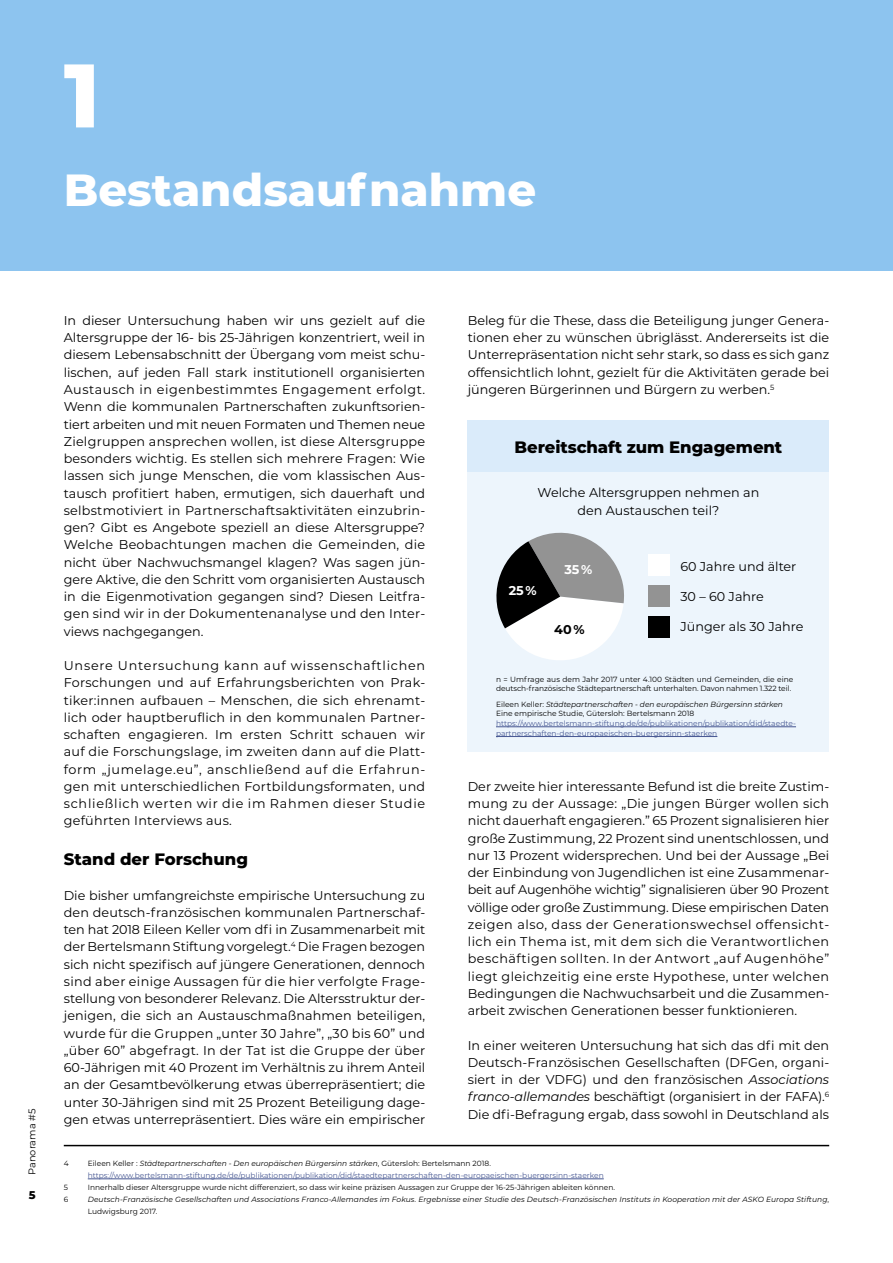
<style>
.page{position:relative;width:893px;height:1263px;background:#fff}
.page>*{position:absolute;margin:0;border:0;box-sizing:border-box;transform-origin:0 0}
.t1{font:800 90px "Montserrat";color:#fff}
.t2{font:800 45px "Montserrat";color:#fff}
.t3{font:800 16.5px "Montserrat";letter-spacing:-.005em;color:#000}
.t4{font:12.75px/17.2px "Montserrat";color:#000;text-align:justify}
.t5{font:700 12.75px "Montserrat";color:#fff}
.t6{font:700 12.75px "Montserrat";color:#000}
.t7{font:800 11.25px "Montserrat";color:#000}
.t8{font:9.75px "Montserrat";color:#000}
.t9{font:7.5px/9.8px "Montserrat";color:#000}
.t10{font:7.5px/12px "Montserrat";color:#465792}
.t11{font:italic 7.5px/12px "Montserrat";letter-spacing:.01em;color:#000}
.s1{color:#000}
.s2{font-style:italic;color:#000}
.s3{font-style:normal}
.s4{font-style:italic}
</style>
<div class="page">
<div style="left:0;top:0;width:893px;height:270px;background:#8dc4ef"></div>
<hr style="left:64px;top:1145px;width:765px;height:1px;background:#000">
<hr style="left:88px;top:1178px;width:516px;height:1px;background:#465792">
<div style="left:468px;top:420px;width:361px;height:320px;background:#daebfa"></div>
<div style="left:468px;top:472px;width:361px;height:280px;background:#edf5fc"></div>
<hr style="left:496px;top:726px;width:300px;height:1px;background:#465792">
<hr style="left:496px;top:736px;width:221px;height:1px;background:#465792">
<div style="left:648px;top:554px;width:22px;height:21px;background:#fff"></div>
<div style="left:648px;top:585px;width:22px;height:21px;background:#939393"></div>
<div style="left:648px;top:616px;width:22px;height:21px;background:#000"></div>
<svg style="left:496px;top:532px;width:128px;height:128px"></svg>
<h1 class="t1" style="left:64px;top:30px;width:38px">1</h1>
<h2 class="t2" style="left:64px;top:157px;width:474px">Bestandsaufnahme</h2>
<p class="t8" style="left:25px;top:1175px;width:67px;rotate:-90deg">Panorama #5</p>
<p class="t7" style="left:29px;top:1187px;width:8px">5</p>
<p class="t4" style="left:64px;top:311px;width:363px">In dieser Untersuchung haben wir uns gezielt auf die Altersgruppe der 16- bis 25-Jährigen konzentriert, weil in diesem Lebensabschnitt der Übergang vom meist schu&shy;lischen, auf jeden Fall stark institutionell organisierten Austausch in eigenbestimmtes Engagement erfolgt.<br>Wenn die kommunalen Partnerschaften zukunftsorien&shy;tiert arbeiten und mit neuen Formaten und Themen neue Zielgruppen ansprechen wollen, ist diese Altersgruppe besonders wichtig. Es stellen sich mehrere Fragen: Wie lassen sich junge Menschen, die vom klassischen Aus&shy;tausch profitiert haben, ermutigen, sich dauerhaft und selbstmotiviert in Partnerschaftsaktivitäten einzubrin&shy;gen? Gibt es Angebote speziell an diese Altersgruppe?<br>Welche Beobachtungen machen die Gemeinden, die nicht über Nachwuchsmangel klagen? Was sagen jün&shy;gere Aktive, die den Schritt vom organisierten Austausch in die Eigenmotivation gegangen sind? Diesen Leitfra&shy;gen sind wir in der Dokumentenanalyse und den Inter&shy;views nachgegangen.</p>
<p class="t4" style="left:64px;top:656px;width:363px">Unsere Untersuchung kann auf wissenschaftlichen Forschungen und auf Erfahrungsberichten von Prak&shy;tiker:innen aufbauen – Menschen, die sich ehrenamt&shy;lich oder hauptberuflich in den kommunalen Partner&shy;schaften engagieren. Im ersten Schritt schauen wir auf die Forschungslage, im zweiten dann auf die Platt&shy;form „jumelage.eu”, anschließend auf die Erfahrun&shy;gen mit unterschiedlichen Fortbildungsformaten, und schließlich werten wir die im Rahmen dieser Studie geführten Interviews aus.</p>
<p class="t3" style="left:64px;top:847px;width:186px">Stand der Forschung</p>
<p class="t4" style="left:64px;top:886px;width:363px">Die bisher umfangreichste empirische Untersuchung zu den deutsch-französischen kommunalen Partnerschaf&shy;ten hat 2018 Eileen Keller vom dfi in Zusammenarbeit mit der Bertelsmann Stiftung vorgelegt.<sup>4</sup> Die Fragen bezogen sich nicht spezifisch auf jüngere Generationen, dennoch sind aber einige Aussagen für die hier verfolgte Frage&shy;stellung von besonderer Relevanz. Die Altersstruktur der&shy;jenigen, die sich an Austauschmaßnahmen beteiligen, wurde für die Gruppen „unter 30 Jahre”, „30 bis 60” und „über 60” abgefragt. In der Tat ist die Gruppe der über 60-Jährigen mit 40 Prozent im Verhältnis zu ihrem Anteil an der Gesamtbevölkerung etwas überrepräsentiert; die unter 30-Jährigen sind mit 25 Prozent Beteiligung dage&shy;gen etwas unterrepräsentiert. Dies wäre ein empirischer</p>
<p class="t9" style="left:64px;top:1158px;width:6px">4</p>
<p class="t10" style="left:88px;top:1157px;width:517px"><span class="s1">Eileen Keller :</span> <span class="s2">Städtepartnerschaften - Den europäischen Bürgersinn stärken</span><span class="s1">, Gütersloh: Bertelsmann 2018. </span>https://www.bertelsmann-stiftung.de/de/publikationen/publikation/did/staedtepartnerschaften-den-europaeischen-buergersinn-staerken</p>
<p class="t9" style="left:64px;top:1182px;width:6px">5</p>
<p class="t9" style="left:88px;top:1182px;width:529px">Innerhalb dieser Altersgruppe wurde nicht differenziert, so dass wir keine präzisen Aussagen zur Gruppe der 16-25-Jährigen ableiten können.</p>
<p class="t9" style="left:64px;top:1194px;width:6px">6</p>
<p class="t11" style="left:88px;top:1193px;width:743px">Deutsch-Französische Gesellschaften und Associations Franco-Allemandes im Fokus. Ergebnisse einer Studie des Deutsch-Französischen Instituts in Kooperation mit der ASKO Europa Stiftung<span class="s3">,<br>Ludwigsburg 2017.</span></p>
<p class="t4" style="left:468px;top:311px;width:363px">Beleg für die These, dass die Beteiligung junger Genera&shy;tionen eher zu wünschen übriglässt. Andererseits ist die Unterrepräsentation nicht sehr stark, so dass es sich ganz offensichtlich lohnt, gezielt für die Aktivitäten gerade bei jüngeren Bürgerinnen und Bürgern zu werben.<sup>5</sup></p>
<p class="t3" style="left:515px;top:435px;width:269px">Bereitschaft zum Engagement</p>
<p class="t4" style="left:538px;top:484px;width:223px;text-align:center">Welche Altersgruppen nehmen an den Austauschen teil?</p>
<p class="t4" style="left:680px;top:557px;width:118px">60 Jahre und älter</p>
<p class="t4" style="left:680px;top:587px;width:85px">30 – 60 Jahre</p>
<p class="t4" style="left:680px;top:617px;width:125px">Jünger als 30 Jahre</p>
<p class="t5" style="left:564px;top:560px;width:29px">35 %</p>
<p class="t5" style="left:509px;top:582px;width:29px">25 %</p>
<p class="t6" style="left:554px;top:620px;width:32px">40 %</p>
<p class="t9" style="left:496px;top:674px;width:299px">n = Umfrage aus dem Jahr 2017 unter 4.100 Städten und Gemeinden, die eine deutsch-französische Städtepartnerschaft unterhalten. Davon nahmen 1.322 teil.</p>
<p class="t9" style="left:496px;top:699px;width:288px">Eileen Keller: <span class="s4">Städtepartnerschaften - den europäischen Bürgersinn stärken<br></span>Eine empirische Studie, Gütersloh: Bertelsmann 2018</p>
<p class="t10" style="left:496px;top:718px;width:301px;line-height:9.8px">https://www.bertelsmann-stiftung.de/de/publikationen/publikation/did/staedte&shy;partnerschaften-den-europaeischen-buergersinn-staerken</p>
<p class="t4" style="left:468px;top:777px;width:363px">Der zweite hier interessante Befund ist die breite Zustim&shy;mung zu der Aussage: „Die jungen Bürger wollen sich nicht dauerhaft engagieren.” 65 Prozent signalisieren hier große Zustimmung, 22 Prozent sind unentschlossen, und nur 13 Prozent widersprechen. Und bei der Aussage „Bei der Einbindung von Jugendlichen ist eine Zusammenar&shy;beit auf Augenhöhe wichtig” signalisieren über 90 Prozent völlige oder große Zustimmung. Diese empirischen Daten zeigen also, dass der Generationswechsel offensicht&shy;lich ein Thema ist, mit dem sich die Verantwortlichen beschäftigen sollten. In der Antwort „auf Augenhöhe” liegt gleichzeitig eine erste Hypothese, unter welchen Bedingungen die Nachwuchsarbeit und die Zusammen&shy;arbeit zwischen Generationen besser funktionieren.</p>
<p class="t4" style="left:468px;top:1036px;width:363px">In einer weiteren Untersuchung hat sich das dfi mit den Deutsch-Französischen Gesellschaften (DFGen, organi&shy;siert in der VDFG) und den französischen <span class="s4">Associations franco-allemandes</span> beschäftigt (organisiert in der FAFA).<sup>6<br></sup>Die dfi-Befragung ergab, dass sowohl in Deutschland als</p>
</div>
